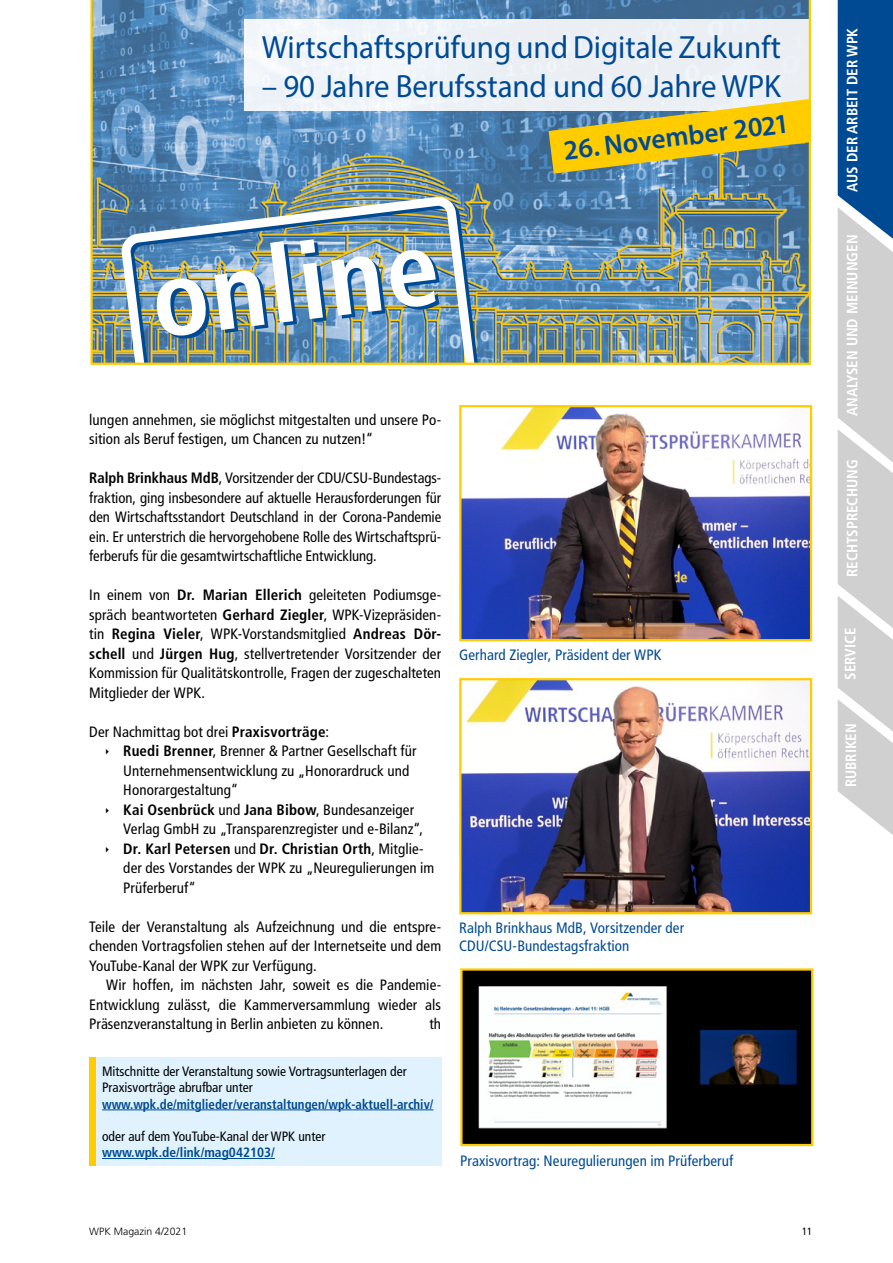
<style>
.page{position:relative;width:893px;height:1263px;background:#fff}
.page>*{position:absolute;margin:0;border:0;box-sizing:border-box;transform-origin:0 0}
.t1{font:32.25px "Myriad Pro";color:#004a93;scale:.96 1}
.t2{font:600 27.9px "Myriad Pro";color:#004a93}
.t3{font:condensed 15px/19.5px "Frutiger LT Pro";letter-spacing:.005em;color:#000;text-align:justify}
.t4{font:condensed 15px/18px "Frutiger LT Pro";letter-spacing:.005em;color:#004a93}
.t5{font:700 condensed 15px "Frutiger LT Pro";color:#fff}
.t6{font:condensed 13.5px/16.2px "Frutiger LT Pro";color:#000}
.t7{font:700 condensed 13.5px "Frutiger LT Pro";color:#004a93;scale:.96 1}
.t8{font:700 condensed 13.5px "Frutiger LT Pro";color:#004a93}
.t9{font:300 10.5px "Frutiger";color:#000}
.t10{font:condensed 10.5px "Frutiger LT Pro";color:#000}
.s1{font-weight:700}
</style>
<div class="page">
<svg style="left:838px;top:0;width:55px;height:835px;background:#9eb1c4"></svg>
<div style="left:89px;top:1057px;width:7px;height:109px;background:#fc0"></div>
<div style="left:96px;top:1057px;width:345px;height:109px;background:#dff2fd"></div>
<hr style="left:102px;top:1109px;width:331px;height:1px;background:#004a93">
<hr style="left:102px;top:1158px;width:173px;height:1px;background:#004a93">
<img style="left:90px;top:0;width:721px;height:365px">
<div style="left:461px;top:969px;width:351px;height:176px;background:#000"></div>
<img style="left:478px;top:986px;width:320px;height:143px">
<div style="left:460px;top:968px;width:353px;height:178px;border:2px solid #fc0"></div>
<img style="left:462px;top:408px;width:347px;height:230px">
<div style="left:459px;top:405px;width:353px;height:236px;border:2px solid #fc0"></div>
<img style="left:462px;top:681px;width:347px;height:230px">
<div style="left:459px;top:678px;width:353px;height:236px;border:2px solid #fc0"></div>
<h1 class="t1" style="left:262px;top:27px;width:542px">Wirtschaftsprüfung und Digitale Zukunft</h1>
<h1 class="t1" style="left:262px;top:66px;width:542px">– 90 Jahre Berufsstand und 60 Jahre WPK</h1>
<h2 class="t2" style="left:562px;top:133px;width:228px;rotate:-7deg">26. November 2021</h2>
<p class="t3" style="left:89px;top:410px;width:353px">lungen annehmen, sie möglichst mitgestalten und unsere Po&shy;sition als Beruf festigen, um Chancen zu nutzen!“</p>
<p class="t3" style="left:89px;top:468px;width:353px"><span class="s1">Ralph Brinkhaus MdB</span>, Vorsitzender der CDU/CSU-Bundestags&shy;fraktion, ging insbesondere auf aktuelle Herausforderungen für den Wirtschaftsstandort Deutschland in der Corona-Pandemie ein. Er unterstrich die hervorgehobene Rolle des Wirtschaftsprü&shy;ferberufs für die gesamtwirtschaftliche Entwicklung.</p>
<p class="t3" style="left:89px;top:585px;width:353px">In einem von <span class="s1">Dr. Marian Ellerich</span> geleiteten Podiumsge&shy;spräch beantworteten <span class="s1">Gerhard Ziegler</span>, WPK-Vizepräsiden&shy;tin <span class="s1">Regina Vieler</span>, WPK-Vorstandsmitglied <span class="s1">Andreas Dör&shy;schell</span> und <span class="s1">Jürgen Hug</span>, stellvertretender Vorsitzender der Kommission für Qualitätskontrolle, Fragen der zugeschalteten Mitglieder der WPK.</p>
<p class="t3" style="left:123px;top:722px;width:313px;text-align:left;text-indent:-34px">Der Nachmittag bot drei <span class="s1">Praxisvorträge</span>:<br><span class="s1">Ruedi Brenner</span>, Brenner &amp; Partner Gesellschaft für Unternehmensentwicklung zu „Honorardruck und Honorargestaltung“<br><span class="s1">Kai Osenbrück</span> und <span class="s1">Jana Bibow</span>, Bundesanzeiger Verlag GmbH zu „Transparenzregister und e-Bilanz“, <span class="s1">Dr. Karl Petersen</span> und <span class="s1">Dr. Christian Orth</span>, Mitglie&shy;der des Vorstandes der WPK zu „Neuregulierungen im Prüferberuf“</p>
<p class="t3" style="left:89px;top:917px;width:353px">Teile der Veranstaltung als Aufzeichnung und die entspre&shy;chenden Vortragsfolien stehen auf der Internetseite und dem YouTube-Kanal der WPK zur Verfügung.</p>
<p class="t3" style="left:89px;top:975px;width:353px;text-indent:17px">Wir hoffen, im nächsten Jahr, soweit es die Pandemie-Entwicklung zulässt, die Kammerversammlung wieder als Präsenzveranstaltung in Berlin anbieten zu können.</p>
<p class="t3" style="left:429px;top:1014px;width:13px">th</p>
<p class="t6" style="left:102px;top:1063px;width:306px">Mitschnitte der Veranstaltung sowie Vortragsunterlagen der<br>Praxisvorträge abrufbar unter</p>
<p class="t7" style="left:102px;top:1096px;width:347px">www.wpk.de/mitglieder/veranstaltungen/wpk-aktuell-archiv/</p>
<p class="t6" style="left:102px;top:1128px;width:225px">oder auf dem YouTube-Kanal der WPK unter</p>
<p class="t8" style="left:102px;top:1144px;width:174px">www.wpk.de/link/mag042103/</p>
<p class="t4" style="left:459px;top:646px;width:204px">Gerhard Ziegler, Präsident der WPK</p>
<p class="t4" style="left:459px;top:919px;width:226px">Ralph Brinkhaus MdB, Vorsitzender der<br>CDU/CSU-Bundestagsfraktion</p>
<p class="t4" style="left:460px;top:1152px;width:274px">Praxisvortrag: Neuregulierungen im Prüferberuf</p>
<p class="t9" style="left:89px;top:1225px;width:100px">WPK Magazin 4/2021</p>
<p class="t10" style="left:802px;top:1225px;width:12px">11</p>
<p class="t5" style="left:843px;top:192px;width:165px;rotate:-90deg">AUS DER ARBEIT DER WPK</p>
<p class="t5" style="left:843px;top:416px;width:183px;rotate:-90deg">ANALYSEN UND MEINUNGEN</p>
<p class="t5" style="left:843px;top:577px;width:119px;rotate:-90deg">RECHTSPRECHUNG</p>
<p class="t5" style="left:841px;top:679px;width:53px;rotate:-90deg">SERVICE</p>
<p class="t5" style="left:842px;top:787px;width:66px;rotate:-90deg">RUBRIKEN</p>
</div>
